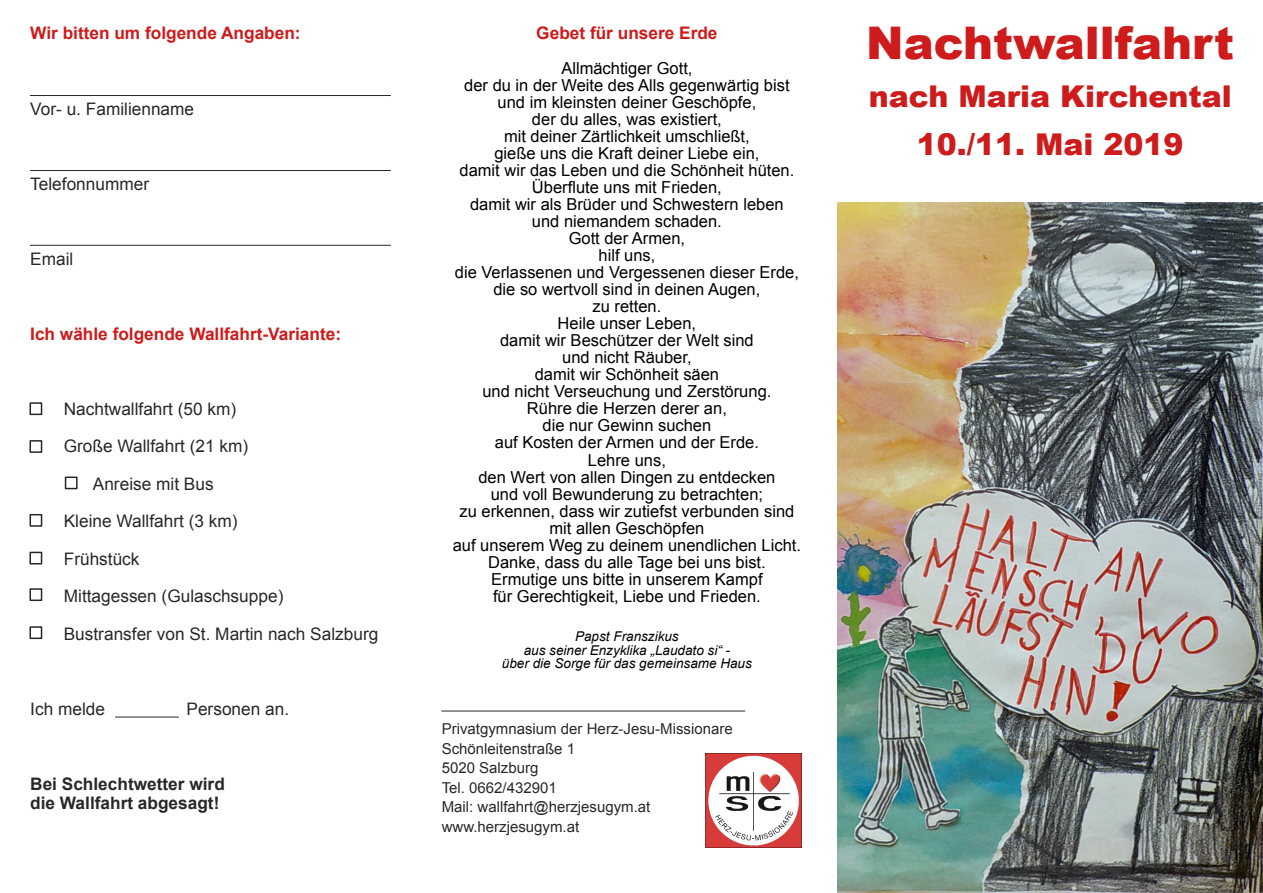
<style>
.page{position:relative;width:1263px;height:893px;background:#fff}
.page>*{position:absolute;margin:0;border:0;box-sizing:border-box;transform-origin:0 0}
.t1{font:900 45px "Arial";color:#ce1b1b}
.t2{font:900 30px/48px "Arial";color:#ce1b1b;text-align:center}
.t3{font:17.25px "Arial";color:rgb(0 0 0/.85)}
.t4{font:700 17.25px "Arial";color:#ce1b1b}
.t5{font:700 17.25px/19.5px "Arial";color:rgb(0 0 0/.85)}
.t6{font:16.5px/17.1px "Arial";color:#000;text-align:center}
.t7{font:15px/19.5px "Arial";color:rgb(0 0 0/.85)}
.t8{font:italic 13.5px/14px "Arial";color:#000;text-align:center}
</style>
<div class="page">
<img style="left:837px;top:202px;width:426px;height:691px">
<hr style="left:442px;top:711px;width:303px;height:1px;background:#8b8b8b">
<img style="left:706px;top:754px;width:95px;height:94px">
<hr style="left:30px;top:95px;width:360px;height:1px;background:#2c2c2c">
<hr style="left:30px;top:245px;width:360px;height:1px;background:#555">
<hr style="left:115px;top:717px;width:64px;height:1px;background:#868686">
<hr style="left:30px;top:170px;width:360px;height:1px;background:#2b2b2b">
<div style="left:29px;top:402px;width:13px;height:13px;border:2px solid #000"></div>
<div style="left:65px;top:476px;width:13px;height:13px;border:2px solid #000"></div>
<div style="left:29px;top:440px;width:13px;height:13px;border:2px solid #000"></div>
<div style="left:29px;top:514px;width:13px;height:13px;border:2px solid #000"></div>
<div style="left:29px;top:552px;width:13px;height:12px;border:2px solid #000"></div>
<div style="left:29px;top:588px;width:13px;height:13px;border:2px solid #000"></div>
<div style="left:29px;top:626px;width:13px;height:13px;border:2px solid #000"></div>
<p class="t4" style="left:30px;top:27px;width:272px">Wir bitten um folgende Angaben:</p>
<p class="t3" style="left:30px;top:102px;width:165px">Vor- u. Familienname</p>
<p class="t3" style="left:30px;top:177px;width:120px">Telefonnummer</p>
<p class="t3" style="left:30px;top:252px;width:45px">Email</p>
<p class="t4" style="left:30px;top:327px;width:312px">Ich wähle folgende Wallfahrt-Variante:</p>
<p class="t3" style="left:64px;top:402px;width:174px">Nachtwallfahrt (50 km)</p>
<p class="t3" style="left:64px;top:439px;width:186px">Große Wallfahrt (21 km)</p>
<p class="t3" style="left:93px;top:477px;width:122px">Anreise mit Bus</p>
<p class="t3" style="left:64px;top:514px;width:175px">Kleine Wallfahrt (3 km)</p>
<p class="t3" style="left:64px;top:552px;width:77px">Frühstück</p>
<p class="t3" style="left:64px;top:589px;width:221px">Mittagessen (Gulaschsuppe)</p>
<p class="t3" style="left:64px;top:627px;width:316px">Bustransfer von St. Martin nach Salzburg</p>
<p class="t3" style="left:30px;top:702px;width:76px">Ich melde</p>
<p class="t3" style="left:187px;top:702px;width:104px">Personen an.</p>
<p class="t5" style="left:30px;top:775px;width:196px">Bei Schlechtwetter wird die Wallfahrt abgesagt!</p>
<p class="t4" style="left:536px;top:27px;width:183px">Gebet für unsere Erde</p>
<p class="t6" style="left:453px;top:61px;width:350px">Allmächtiger Gott,<br>der du in der Weite des Alls gegenwärtig bist und im kleinsten deiner Geschöpfe,<br>der du alles, was existiert,<br>mit deiner Zärtlichkeit umschließt,<br>gieße uns die Kraft deiner Liebe ein,<br>damit wir das Leben und die Schönheit hüten.<br>Überflute uns mit Frieden,<br>damit wir als Brüder und Schwestern leben<br>und niemandem schaden.<br>Gott der Armen,<br>hilf uns,<br>die Verlassenen und Vergessenen dieser Erde, die so wertvoll sind in deinen Augen,<br>zu retten.<br>Heile unser Leben,<br>damit wir Beschützer der Welt sind<br>und nicht Räuber,<br>damit wir Schönheit säen<br>und nicht Verseuchung und Zerstörung.<br>Rühre die Herzen derer an,<br>die nur Gewinn suchen<br>auf Kosten der Armen und der Erde.<br>Lehre uns,<br>den Wert von allen Dingen zu entdecken<br>und voll Bewunderung zu betrachten;<br>zu erkennen, dass wir zutiefst verbunden sind mit allen Geschöpfen<br>auf unserem Weg zu deinem unendlichen Licht.<br>Danke, dass du alle Tage bei uns bist.<br>Ermutige uns bitte in unserem Kampf<br>für Gerechtigkeit, Liebe und Frieden.</p>
<p class="t8" style="left:502px;top:630px;width:251px">Papst Franszikus<br>aus seiner Enzyklika „Laudato si“ -<br>über die Sorge für das gemeinsame Haus</p>
<p class="t7" style="left:442px;top:721px;width:292px">Privatgymnasium der Herz-Jesu-Missionare<br>Schönleitenstraße 1<br>5020 Salzburg<br>Tel. 0662/432901<br>Mail: wallfahrt@herzjesugym.at www.herzjesugym.at</p>
<h1 class="t1" style="left:866px;top:27px;width:369px">Nachtwallfahrt</h1>
<h2 class="t2" style="left:869px;top:76px;width:364px">nach Maria Kirchental<br>10./11. Mai 2019</h2>
</div>
